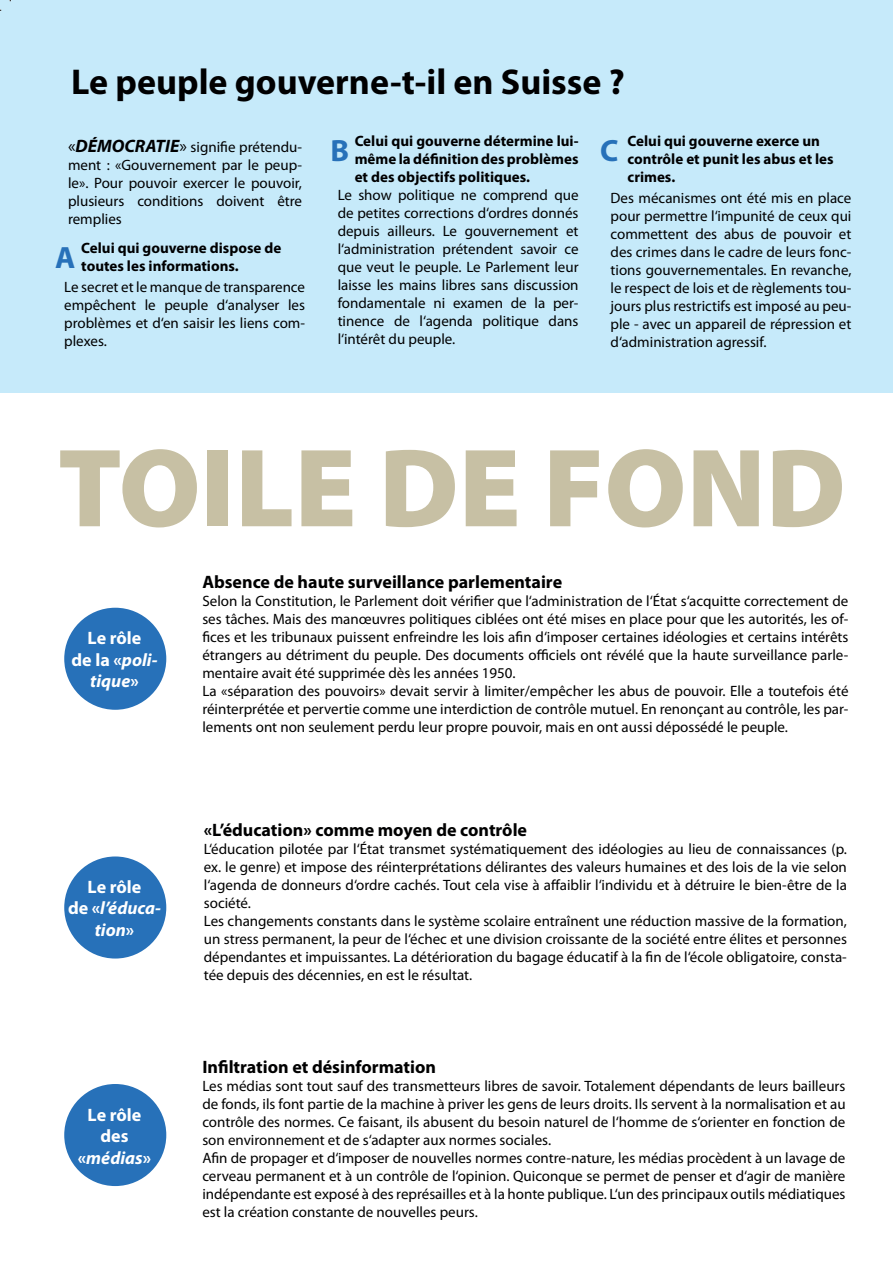
<style>
.page{position:relative;width:893px;height:1263px;background:#fff}
.page>*{position:absolute;margin:0;border:0;box-sizing:border-box;transform-origin:0 0}
.t1{font:900 112.5px "Myriad Pro";color:#c7c0a4}
.t2{font:700 36px "Myriad Pro";color:#000001}
.t3{font:700 30.9px "Myriad Pro";color:#2771b9}
.t4{font:700 18px "Myriad Pro";color:#000001}
.t5{font:700 18px/21.6px "Myriad Pro";color:#fff;text-align:center}
.t6{font:italic 700 18px/21.6px "Myriad Pro";color:#fff;text-align:center}
.t7{font:15px/18px "Myriad Pro";color:#000001;text-align:justify}
.t8{font:700 15px/18px "Myriad Pro";color:#000001}
.s1{font-size:18px}
.s2{font-weight:700;font-style:italic;font-size:18px}
.s3{font-style:italic}
.s4{font-style:normal}
</style>
<div class="page">
<div style="left:0;top:0;width:893px;height:393px;background:#c6eafa"></div>
<div style="left:64px;top:608px;width:102px;height:102px;background:#2771b9;border-radius:50%"></div>
<div style="left:64px;top:856px;width:102px;height:102px;background:#2771b9;border-radius:50%"></div>
<div style="left:64px;top:1084px;width:102px;height:102px;background:#2771b9;border-radius:50%"></div>
<h2 class="t2" style="left:71px;top:58px;width:555px">Le peuple gouverne-t-il en Suisse ?</h2>
<p class="t7" style="left:68px;top:137px;width:236px"><span class="s1">«</span><span class="s2">DÉMOCRATIE</span><span class="s1">»</span> signifie prétendu&shy;ment : «Gouvernement par le peup&shy;le». Pour pouvoir exercer le pouvoir, plusieurs conditions doivent être remplies</p>
<h3 class="t3" style="left:55px;top:238px;width:22px">A</h3>
<p class="t8" style="left:81px;top:239px;width:202px">Celui qui gouverne dispose de toutes les informations.</p>
<p class="t7" style="left:64px;top:278px;width:242px">Le secret et le manque de transparence empêchent le peuple d‘analyser les problèmes et d‘en saisir les liens com&shy;plexes.</p>
<p class="t8" style="left:355px;top:131px;width:225px;text-align:justify">Celui qui gouverne détermine lui&shy;même la définition des problèmes et des objectifs politiques.</p>
<p class="t7" style="left:338px;top:186px;width:242px">Le show politique ne comprend que de petites corrections d‘ordres donnés depuis ailleurs. Le gouvernement et l‘administration prétendent savoir ce que veut le peuple. Le Parlement leur laisse les mains libres sans discussion fondamentale ni examen de la per&shy;tinence de l‘agenda politique dans l‘intérêt du peuple.</p>
<p class="t8" style="left:628px;top:131px;width:208px">Celui qui gouverne exerce un contrôle et punit les abus et les crimes.</p>
<p class="t7" style="left:611px;top:189px;width:242px">Des mécanismes ont été mis en place pour permettre l‘impunité de ceux qui commettent des abus de pouvoir et des crimes dans le cadre de leurs fonc&shy;tions gouvernementales. En revanche, le respect de lois et de règlements tou&shy;jours plus restrictifs est imposé au peu&shy;ple - avec un appareil de répression et d‘administration agressif.</p>
<h3 class="t3" style="left:330px;top:130px;width:20px">B</h3>
<h3 class="t3" style="left:600px;top:130px;width:20px">C</h3>
<h1 class="t1" style="left:58px;top:413px;width:789px">TOILE DE FOND</h1>
<p class="t5" style="left:72px;top:626px;width:87px">Le rôle<br>de la «<span class="s3">poli&shy;tique</span>»</p>
<p class="t6" style="left:68px;top:875px;width:94px"><span class="s4">Le rôle<br>de «</span>l’éduca&shy;tion<span class="s4">»</span></p>
<p class="t5" style="left:78px;top:1103px;width:75px">Le rôle des «<span class="s3">médias</span>»</p>
<p class="t4" style="left:202px;top:570px;width:361px">Absence de haute surveillance parlementaire</p>
<p class="t7" style="left:202px;top:592px;width:648px;text-align:left">Selon la Constitution, le Parlement doit vérifier que l‘administration de l‘État s‘acquitte correctement de ses tâches. Mais des manœuvres politiques ciblées ont été mises en place pour que les autorités, les of&shy;fices et les tribunaux puissent enfreindre les lois afin d‘imposer certaines idéologies et certains intérêts étrangers au détriment du peuple. Des documents officiels ont révélé que la haute surveillance parle&shy;mentaire avait été supprimée dès les années 1950.<br>La «séparation des pouvoirs» devait servir à limiter/empêcher les abus de pouvoir. Elle a toutefois été réinterprétée et pervertie comme une interdiction de contrôle mutuel. En renonçant au contrôle, les par&shy;lements ont non seulement perdu leur propre pouvoir, mais en ont aussi dépossédé le peuple.</p>
<p class="t4" style="left:204px;top:818px;width:325px">«L’éducation» comme moyen de contrôle</p>
<p class="t7" style="left:204px;top:840px;width:645px;text-align:left">L‘éducation pilotée par l‘État transmet systématiquement des idéologies au lieu de connaissances (p. ex. le genre) et impose des réinterprétations délirantes des valeurs humaines et des lois de la vie selon l‘agenda de donneurs d‘ordre cachés. Tout cela vise à affaiblir l‘individu et à détruire le bien-être de la société.<br>Les changements constants dans le système scolaire entraînent une réduction massive de la formation, un stress permanent, la peur de l‘échec et une division croissante de la société entre élites et personnes dépendantes et impuissantes. La détérioration du bagage éducatif à la fin de l‘école obligatoire, consta&shy;tée depuis des décennies, en est le résultat.</p>
<p class="t4" style="left:202px;top:1055px;width:235px">Infiltration et désinformation</p>
<p class="t7" style="left:202px;top:1076px;width:645px;text-align:left">Les médias sont tout sauf des transmetteurs libres de savoir. Totalement dépendants de leurs bailleurs de fonds, ils font partie de la machine à priver les gens de leurs droits. Ils servent à la normalisation et au contrôle des normes. Ce faisant, ils abusent du besoin naturel de l‘homme de s‘orienter en fonction de son environnement et de s‘adapter aux normes sociales.<br>Afin de propager et d‘imposer de nouvelles normes contre-nature, les médias procèdent à un lavage de cerveau permanent et à un contrôle de l‘opinion. Quiconque se permet de penser et d‘agir de manière indépendante est exposé à des représailles et à la honte publique. L‘un des principaux outils médiatiques est la création constante de nouvelles peurs.</p>
</div>
